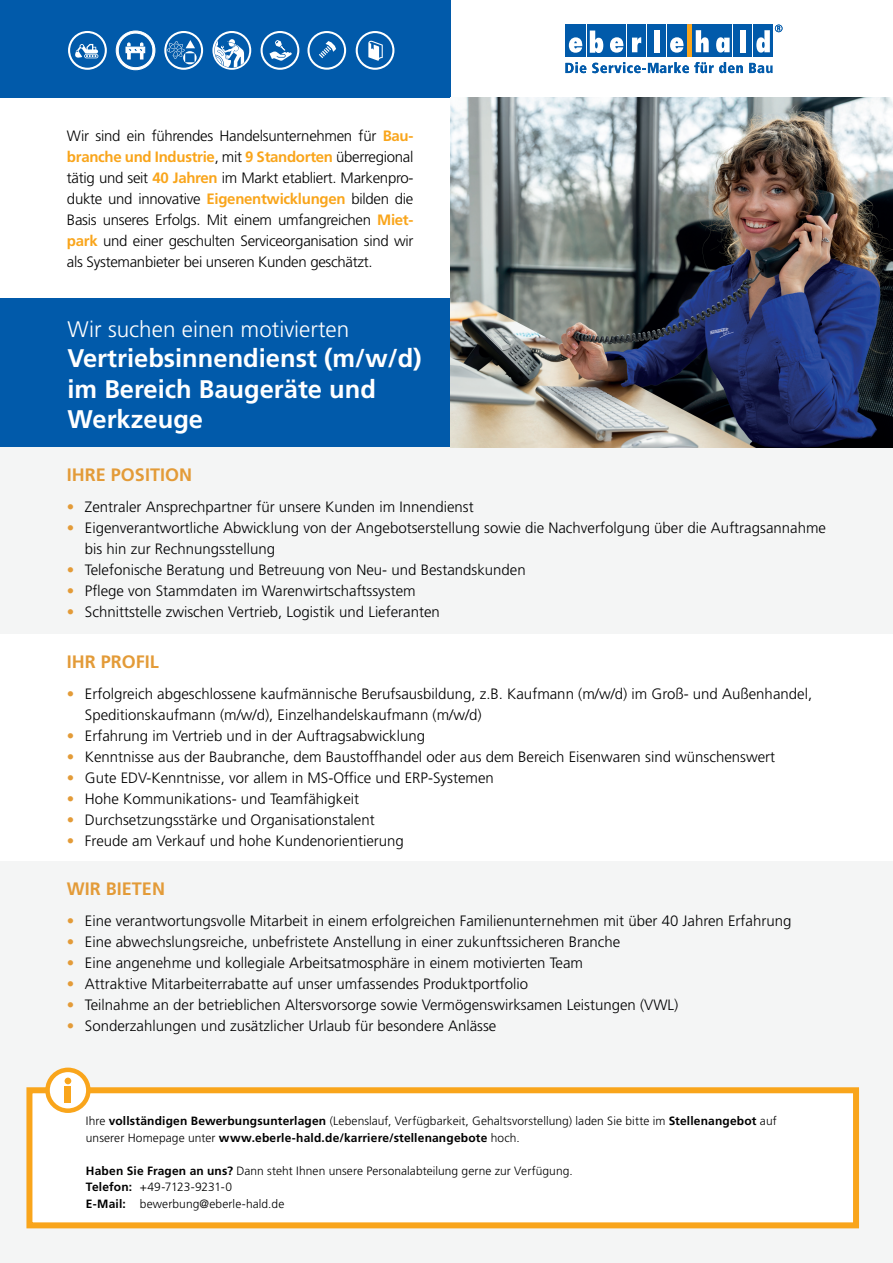
<style>
.page{position:relative;width:893px;height:1263px;background:#fff}
.page>*{position:absolute;margin:0;border:0;box-sizing:border-box;transform-origin:0 0}
.t1{font:700 25.5px/30.6px "Frutiger LT Std";color:#fff}
.t2{font:300 22.5px "Frutiger LT Std";color:#fff}
.t3{font:700 18px "Frutiger LT Std";color:#e39b38}
.t4{font:300 15px/21px "Frutiger LT Std";color:#000001}
.t5{font:300 12px/16.5px "Frutiger LT Std";letter-spacing:.005em;color:#000001}
.s1{font-weight:700;color:#f9a51b}
.s2{color:#e39b38}
.s3{font-weight:700}
</style>
<div class="page">
<div style="left:0;top:0;width:451px;height:98px;background:#015aaa"></div>
<svg style="left:587px;top:25px;width:19px;height:32px"></svg>
<svg style="left:590px;top:31px;width:13px;height:22px"></svg>
<div style="left:647px;top:25px;width:19px;height:32px;background:#015aaa"></div>
<div style="left:654px;top:30px;width:5px;height:22px;background:#fff"></div>
<div style="left:627px;top:25px;width:19px;height:32px;background:#015aaa"></div>
<svg style="left:632px;top:37px;width:9px;height:15px"></svg>
<div style="left:686px;top:25px;width:6px;height:32px;background:#f9a51b"></div>
<div style="left:734px;top:25px;width:18px;height:32px;background:#015aaa"></div>
<div style="left:740px;top:30px;width:6px;height:22px;background:#fff"></div>
<div style="left:692px;top:25px;width:20px;height:32px;background:#015aaa"></div>
<svg style="left:696px;top:30px;width:13px;height:22px"></svg>
<div style="left:713px;top:25px;width:19px;height:32px;background:#015aaa"></div>
<div style="left:753px;top:25px;width:20px;height:32px;background:#015aaa"></div>
<svg style="left:716px;top:37px;width:14px;height:16px"></svg>
<div style="left:565px;top:25px;width:21px;height:32px;background:#015aaa"></div>
<svg style="left:569px;top:37px;width:13px;height:16px"></svg>
<div style="left:607px;top:25px;width:19px;height:32px;background:#015aaa"></div>
<svg style="left:610px;top:37px;width:13px;height:16px"></svg>
<div style="left:667px;top:25px;width:19px;height:32px;background:#015aaa"></div>
<svg style="left:670px;top:37px;width:13px;height:16px"></svg>
<svg style="left:565px;top:62px;width:21px;height:11px"></svg>
<svg style="left:592px;top:62px;width:181px;height:11px"></svg>
<svg style="left:756px;top:25px;width:26px;height:28px"></svg>
<svg style="left:116px;top:31px;width:39px;height:39px"></svg>
<svg style="left:68px;top:31px;width:39px;height:39px"></svg>
<svg style="left:164px;top:31px;width:39px;height:39px"></svg>
<svg style="left:212px;top:31px;width:39px;height:39px"></svg>
<svg style="left:261px;top:31px;width:38px;height:39px"></svg>
<svg style="left:307px;top:31px;width:39px;height:39px"></svg>
<svg style="left:356px;top:31px;width:38px;height:39px"></svg>
<div style="left:0;top:447px;width:893px;height:186px;background:#f4f5f5"></div>
<div style="left:0;top:862px;width:893px;height:401px;background:#f4f5f5"></div>
<div style="left:0;top:299px;width:450px;height:148px;background:#015aaa"></div>
<div style="left:26px;top:1087px;width:833px;height:141px;background:#fff;border:6px solid #f9a51b"></div>
<svg style="left:45px;top:1067px;width:46px;height:46px"></svg>
<div style="left:50px;top:1072px;width:36px;height:36px;background:#fff;border-radius:50%"></div>
<div style="left:65px;top:1086px;width:6px;height:16px;background:#f9a51b"></div>
<div style="left:65px;top:1077px;width:6px;height:7px;background:#f9a51b;border-radius:50%"></div>
<img style="left:450px;top:98px;width:443px;height:349px">
<p class="t4" style="left:67px;top:125px;width:348px;text-align:justify">Wir sind ein führendes Handelsunternehmen für <span class="s1">Bau&shy;branche und Industrie</span>, mit <span class="s1">9 Standorten</span> überregional tätig und seit <span class="s1">40 Jahren</span> im Markt etabliert. Markenpro&shy;dukte und innovative <span class="s1">Eigenentwicklungen</span> bilden die Basis unseres Erfolgs. Mit einem umfangreichen <span class="s1">Miet&shy;park</span> und einer geschulten Serviceorganisation sind wir als Systemanbieter bei unseren Kunden geschätzt.</p>
<h2 class="t2" style="left:68px;top:316px;width:283px">Wir suchen einen motivierten</h2>
<h1 class="t1" style="left:68px;top:343px;width:356px">Vertriebsinnendienst (m/w/d) im Bereich Baugeräte und<br>Werkzeuge</h1>
<p class="t3" style="left:67px;top:465px;width:127px">IHRE POSITION</p>
<p class="t4" style="left:67px;top:497px;width:408px"><span class="s2">•</span> Zentraler Ansprechpartner für unsere Kunden im Innendienst</p>
<p class="t4" style="left:85px;top:518px;width:742px;text-indent:-18px"><span class="s2">•</span> Eigenverantwortliche Abwicklung von der Angebotserstellung sowie die Nachverfolgung über die Auftragsannahme bis hin zur Rechnungsstellung</p>
<p class="t4" style="left:67px;top:560px;width:460px"><span class="s2">•</span> Telefonische Beratung und Betreuung von Neu- und Bestandskunden</p>
<p class="t4" style="left:67px;top:581px;width:350px"><span class="s2">•</span> Pflege von Stammdaten im Warenwirtschaftssystem</p>
<p class="t4" style="left:67px;top:602px;width:375px"><span class="s2">•</span> Schnittstelle zwischen Vertrieb, Logistik und Lieferanten</p>
<p class="t3" style="left:67px;top:651px;width:94px">IHR PROFIL</p>
<p class="t4" style="left:85px;top:683px;width:729px;text-indent:-18px"><span class="s2">•</span> Erfolgreich abgeschlossene kaufmännische Berufsausbildung, z.B. Kaufmann (m/w/d) im Groß- und Außenhandel,<br>Speditionskaufmann (m/w/d), Einzelhandelskaufmann (m/w/d)</p>
<p class="t4" style="left:67px;top:725px;width:360px"><span class="s2">•</span> Erfahrung im Vertrieb und in der Auftragsabwicklung</p>
<p class="t4" style="left:67px;top:746px;width:710px"><span class="s2">•</span> Kenntnisse aus der Baubranche, dem Baustoffhandel oder aus dem Bereich Eisenwaren sind wünschenswert</p>
<p class="t4" style="left:67px;top:767px;width:428px"><span class="s2">•</span> Gute EDV-Kenntnisse, vor allem in MS-Office und ERP-Systemen</p>
<p class="t4" style="left:67px;top:788px;width:294px"><span class="s2">•</span> Hohe Kommunikations- und Teamfähigkeit</p>
<p class="t4" style="left:67px;top:809px;width:309px"><span class="s2">•</span> Durchsetzungsstärke und Organisationstalent</p>
<p class="t4" style="left:67px;top:830px;width:338px"><span class="s2">•</span> Freude am Verkauf und hohe Kundenorientierung</p>
<p class="t3" style="left:67px;top:878px;width:100px">WIR BIETEN</p>
<p class="t4" style="left:67px;top:910px;width:726px"><span class="s2">•</span> Eine verantwortungsvolle Mitarbeit in einem erfolgreichen Familienunternehmen mit über 40 Jahren Erfahrung</p>
<p class="t4" style="left:67px;top:931px;width:555px"><span class="s2">•</span> Eine abwechslungsreiche, unbefristete Anstellung in einer zukunftssicheren Branche</p>
<p class="t4" style="left:67px;top:952px;width:518px"><span class="s2">•</span> Eine angenehme und kollegiale Arbeitsatmosphäre in einem motivierten Team</p>
<p class="t4" style="left:67px;top:973px;width:463px"><span class="s2">•</span> Attraktive Mitarbeiterrabatte auf unser umfassendes Produktportfolio</p>
<p class="t4" style="left:67px;top:994px;width:613px"><span class="s2">•</span> Teilnahme an der betrieblichen Altersvorsorge sowie Vermögenswirksamen Leistungen (VWL)</p>
<p class="t4" style="left:67px;top:1015px;width:431px"><span class="s2">•</span> Sonderzahlungen und zusätzlicher Urlaub für besondere Anlässe</p>
<p class="t5" style="left:86px;top:1113px;width:692px">Ihre <span class="s3">vollständigen Bewerbungsunterlagen</span> (Lebenslauf, Verfügbarkeit, Gehaltsvorstellung) laden Sie bitte im <span class="s3">Stellenangebot</span> auf unserer Homepage unter <span class="s3">www.eberle-hald.de/karriere/stellenangebote</span> hoch.</p>
<p class="t5" style="left:86px;top:1162px;width:488px"><span class="s3">Haben Sie Fragen an uns?</span> Dann steht Ihnen unsere Personalabteilung gerne zur Verfügung.<br><span class="s3">Telefon:</span> +49-7123-9231-0<br><span class="s3">E-Mail:</span> bewerbung@eberle-hald.de</p>
</div>
